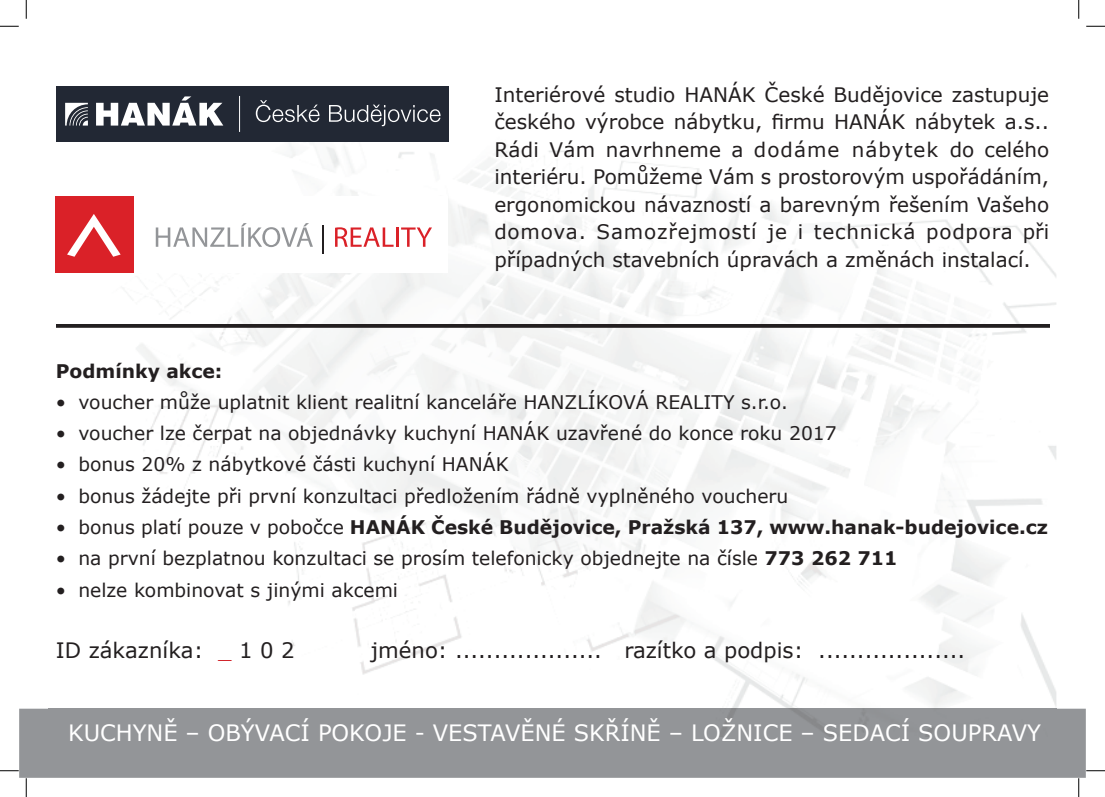
<style>
.page{position:relative;width:1105px;height:797px;background:#fff}
.page>*{position:absolute;margin:0;border:0;box-sizing:border-box;transform-origin:0 0}
.t1{font:22.5px "Verdana";color:#fff}
.t2{font:21.25px "Verdana";color:#231f20}
.t3{font:20px/27.5px "Verdana";color:#231f20;text-align:justify}
.t4{font:18.75px "Verdana";color:#231f20}
.t5{font:700 18.75px "Verdana";color:#231f20}
.s1{font-weight:400}
.s2{font-weight:700}
.s3{color:#d1232a}
</style>
<div class="page">
<img style="left:56px;top:100px;width:1000px;height:224px">
<svg style="left:56px;top:324px;width:993px;height:4px;background:#2d292a"></svg>
<svg style="left:132px;top:328px;width:925px;height:380px"></svg>
<img style="left:536px;top:447px;width:30px;height:1px">
<div style="left:19px;top:708px;width:1067px;height:69px;background:#939598"></div>
<div style="left:56px;top:86px;width:392px;height:56px;background:#222834"></div>
<svg style="left:256px;top:100px;width:64px;height:22px"></svg>
<svg style="left:329px;top:105px;width:112px;height:21px"></svg>
<svg style="left:96px;top:96px;width:127px;height:30px"></svg>
<svg style="left:65px;top:103px;width:23px;height:23px"></svg>
<hr style="left:239px;top:96px;width:1px;height:36px;background:#fff">
<div style="left:436px;top:197px;width:12px;height:76px;background:#fff"></div>
<div style="left:56px;top:197px;width:380px;height:76px;background:#fff"></div>
<svg style="left:156px;top:223px;width:157px;height:24px"></svg>
<hr style="left:322px;top:225px;width:2px;height:29px;background:#231f20">
<svg style="left:335px;top:227px;width:59px;height:20px"></svg>
<hr style="left:396px;top:227px;width:3px;height:20px;background:#da2128">
<svg style="left:401px;top:227px;width:31px;height:20px"></svg>
<div style="left:56px;top:197px;width:78px;height:76px;background:#da2128"></div>
<svg style="left:67px;top:214px;width:54px;height:43px"></svg>
<svg style="left:0;top:25px;width:19px;height:2px"></svg>
<svg style="left:1086px;top:25px;width:19px;height:2px"></svg>
<svg style="left:0;top:770px;width:19px;height:1px"></svg>
<svg style="left:1086px;top:770px;width:19px;height:1px"></svg>
<svg style="left:25px;top:0;width:2px;height:19px"></svg>
<svg style="left:25px;top:778px;width:2px;height:19px"></svg>
<svg style="left:1078px;top:0;width:1px;height:19px"></svg>
<svg style="left:1078px;top:778px;width:1px;height:19px"></svg>
<p class="t3" style="left:494px;top:81px;width:556px">Interiérové studio HANÁK České Budějovice zastupuje českého výrobce nábytku, firmu HANÁK nábytek a.s..<br>Rádi Vám navrhneme a dodáme nábytek do celého interiéru. Pomůžeme Vám s prostorovým uspořádáním, ergonomickou návazností a barevným řešením Vašeho domova. Samozřejmostí je i technická podpora při případných stavebních úpravách a změnách instalací.</p>
<p class="t5" style="left:56px;top:358px;width:168px">Podmínky akce:</p>
<p class="t4" style="left:56px;top:390px;width:733px">• voucher může uplatnit klient realitní kanceláře HANZLÍKOVÁ REALITY s.r.o.</p>
<p class="t4" style="left:56px;top:421px;width:782px">• voucher lze čerpat na objednávky kuchyní HANÁK uzavřené do konce roku 2017</p>
<p class="t4" style="left:56px;top:452px;width:454px">• bonus 20% z nábytkové části kuchyní HANÁK</p>
<p class="t4" style="left:56px;top:484px;width:734px">• bonus žádejte při první konzultaci předložením řádně vyplněného voucheru</p>
<p class="t5" style="left:56px;top:515px;width:994px"><span class="s1">• bonus platí pouze v pobočce</span> HANÁK České Budějovice, Pražská 137, www.hanak-budejovice.cz</p>
<p class="t4" style="left:56px;top:546px;width:843px">• na první bezplatnou konzultaci se prosím telefonicky objednejte na čísle <span class="s2">773 262 711</span></p>
<p class="t4" style="left:56px;top:577px;width:344px">• nelze kombinovat s jinými akcemi</p>
<p class="t2" style="left:56px;top:637px;width:240px">ID zákazníka: <span class="s3">_</span> 1 0 2</p>
<p class="t2" style="left:371px;top:637px;width:596px">jméno: ................... razítko a podpis: ...................</p>
<p class="t1" style="left:68px;top:719px;width:974px">KUCHYNĚ – OBÝVACÍ POKOJE - VESTAVĚNÉ SKŘÍNĚ – LOŽNICE – SEDACÍ SOUPRAVY</p>
</div>
